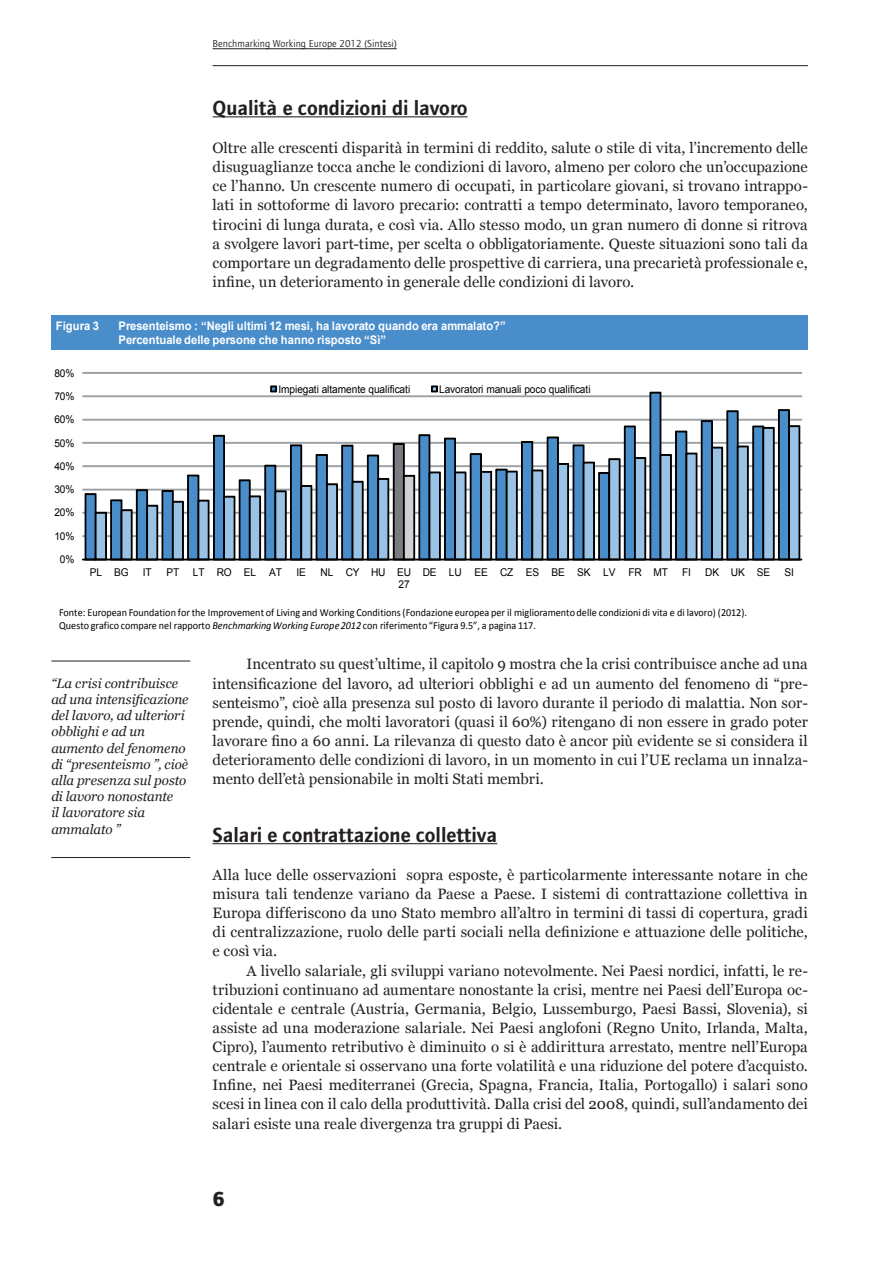
<style>
.page{position:relative;width:893px;height:1263px;background:#fff}
.page>*{position:absolute;margin:0;border:0;box-sizing:border-box;transform-origin:0 0}
.t1{font:600 21px "Foundry Journal";color:#231f20}
.t2{font:700 20.85px "Foundry Journal";color:#231f20}
.t3{font:15px/19.2px "Georgia";color:#231f20;text-align:justify}
.t4{font:italic 13.5px/16.2px "Georgia";letter-spacing:-.005em;color:#231f20}
.t5{font:700 11.85px/14.1px "Arial";color:#fff;scale:.95 1}
.t6{font:10.65px/12.8px "Calibri";color:#000;scale:.95 1}
.t7{font:10.65px/12.1px "Arial";letter-spacing:-.005em;color:#000;text-align:right;scale:.95 1}
.t8{font:10.5px "Foundry Journal";color:#231f20}
.s1{font-style:italic}
</style>
<div class="page">
<hr style="left:213px;top:65px;width:595px;height:1px;background:#231f20">
<hr style="left:213px;top:48px;width:184px;height:1px;background:#231f20">
<hr style="left:213px;top:116px;width:255px;height:1px;background:#231f20">
<hr style="left:213px;top:843px;width:284px;height:1px;background:#231f20">
<div style="left:83px;top:536px;width:719px;height:1px;border:1px solid #9ca0a4"></div>
<div style="left:83px;top:512px;width:719px;height:1px;border:1px solid #9ca0a4"></div>
<div style="left:83px;top:489px;width:719px;height:1px;border:1px solid #9ca0a4"></div>
<div style="left:83px;top:466px;width:719px;height:1px;border:1px solid #9ca0a4"></div>
<div style="left:83px;top:442px;width:719px;height:1px;border:1px solid #9ca0a4"></div>
<div style="left:83px;top:419px;width:719px;height:1px;border:1px solid #9ca0a4"></div>
<div style="left:83px;top:396px;width:719px;height:1px;border:1px solid #9ca0a4"></div>
<div style="left:83px;top:372px;width:719px;height:1px;border:1px solid #9ca0a4"></div>
<div style="left:83px;top:559px;width:719px;height:1px;border:1px solid #000"></div>
<svg style="left:85px;top:386px;width:715px;height:174px"></svg>
<div style="left:51px;top:315px;width:757px;height:35px;background:#498dcb"></div>
<hr style="left:51px;top:661px;width:139px;height:1px;background:#231f20">
<hr style="left:51px;top:857px;width:139px;height:1px;background:#231f20">
<p class="t8" style="left:213px;top:38px;width:186px">Benchmarking Working Europe 2012 (Sintesi)</p>
<h1 class="t1" style="left:213px;top:96px;width:256px">Qualità e condizioni di lavoro</h1>
<p class="t3" style="left:213px;top:139px;width:597px">Oltre alle crescenti disparità in termini di reddito, salute o stile di vita, l’incremento delle disuguaglianze tocca anche le condizioni di lavoro, almeno per coloro che un’occupazione ce l’hanno. Un crescente numero di occupati, in particolare giovani, si trovano intrappo&shy;lati in sottoforme di lavoro precario: contratti a tempo determinato, lavoro temporaneo, tirocini di lunga durata, e così via. Allo stesso modo, un gran numero di donne si ritrova a svolgere lavori part-time, per scelta o obbligatoriamente. Queste situazioni sono tali da comportare un degradamento delle prospettive di carriera, una precarietà professionale e, infine, un deterioramento in generale delle condizioni di lavoro.</p>
<p class="t5" style="left:56px;top:319px;width:47px">Figura 3</p>
<p class="t5" style="left:119px;top:319px;width:409px">Presenteismo : “Negli ultimi 12 mesi, ha lavorato quando era ammalato?”<br>Percentuale delle persone che hanno risposto “Sì”</p>
<p class="t7" style="left:54px;top:367px;width:23px">80%</p>
<p class="t7" style="left:54px;top:390px;width:23px">70%</p>
<p class="t7" style="left:54px;top:413px;width:23px">60%</p>
<p class="t7" style="left:54px;top:437px;width:23px">50%</p>
<p class="t7" style="left:54px;top:460px;width:23px">40%</p>
<p class="t7" style="left:54px;top:483px;width:23px">30%</p>
<p class="t7" style="left:54px;top:507px;width:23px">20%</p>
<p class="t7" style="left:54px;top:530px;width:23px">10%</p>
<p class="t7" style="left:60px;top:553px;width:17px">0%</p>
<p class="t7" style="left:278px;top:383px;width:140px">Impiegati altamente qualificati</p>
<p class="t7" style="left:439px;top:383px;width:161px">Lavoratori manuali poco qualificati</p>
<p class="t7" style="left:90px;top:566px;width:43px">PL BG</p>
<p class="t7" style="left:143px;top:566px;width:11px">IT</p>
<p class="t7" style="left:166px;top:566px;width:123px">PT LT RO EL AT</p>
<p class="t7" style="left:297px;top:566px;width:11px">IE</p>
<p class="t7" style="left:321px;top:566px;width:97px">NL CY HU EU<br>27</p>
<p class="t7" style="left:423px;top:566px;width:260px">DE LU EE CZ ES BE SK LV FR MT</p>
<p class="t7" style="left:682px;top:566px;width:11px">FI</p>
<p class="t7" style="left:705px;top:566px;width:70px">DK UK SE</p>
<p class="t7" style="left:784px;top:566px;width:11px">SI</p>
<p class="t6" style="left:59px;top:606px;width:726px">Fonte: European Foundation for the Improvement of Living and Working Conditions (Fondazione europea per il miglioramento delle condizioni di vita e di lavoro) (2012).<br>Questo grafico compare nel rapporto <span class="s1">BenchmarkingWorking Europe 2012</span> con riferimento “Figura 9.5”, a pagina 117.</p>
<p class="t3" style="left:213px;top:655px;width:597px;text-indent:34px">Incentrato su quest’ultime, il capitolo 9 mostra che la crisi contribuisce anche ad una intensificazione del lavoro, ad ulteriori obblighi e ad un aumento del fenomeno di “pre&shy;senteismo”, cioè alla presenza sul posto di lavoro durante il periodo di malattia. Non sor&shy;prende, quindi, che molti lavoratori (quasi il 60%) ritengano di non essere in grado poter lavorare fino a 60 anni. La rilevanza di questo dato è ancor più evidente se si considera il deterioramento delle condizioni di lavoro, in un momento in cui l’UE reclama un innalza&shy;mento dell’età pensionabile in molti Stati membri.</p>
<h1 class="t1" style="left:213px;top:822px;width:286px">Salari e contrattazione collettiva</h1>
<p class="t3" style="left:213px;top:865px;width:597px">Alla luce delle osservazioni sopra esposte, è particolarmente interessante notare in che misura tali tendenze variano da Paese a Paese. I sistemi di contrattazione collettiva in Europa differiscono da uno Stato membro all’altro in termini di tassi di copertura, gradi di centralizzazione, ruolo delle parti sociali nella definizione e attuazione delle politiche, e così via.</p>
<p class="t3" style="left:213px;top:961px;width:597px;text-indent:34px">A livello salariale, gli sviluppi variano notevolmente. Nei Paesi nordici, infatti, le re&shy;tribuzioni continuano ad aumentare nonostante la crisi, mentre nei Paesi dell’Europa oc&shy;cidentale e centrale (Austria, Germania, Belgio, Lussemburgo, Paesi Bassi, Slovenia), si assiste ad una moderazione salariale. Nei Paesi anglofoni (Regno Unito, Irlanda, Malta, Cipro), l’aumento retributivo è diminuito o si è addirittura arrestato, mentre nell’Europa centrale e orientale si osservano una forte volatilità e una riduzione del potere d’acquisto.<br>Infine, nei Paesi mediterranei (Grecia, Spagna, Francia, Italia, Portogallo) i salari sono scesi in linea con il calo della produttività. Dalla crisi del 2008, quindi, sull’andamento dei salari esiste una reale divergenza tra gruppi di Paesi.</p>
<p class="t4" style="left:51px;top:675px;width:139px">“La crisi contribuisce ad una intensificazione del lavoro, ad ulteriori obblighi e ad un aumento del fenomeno di “presenteismo ”, cioè alla presenza sul posto di lavoro nonostante<br>il lavoratore sia ammalato ”</p>
<h2 class="t2" style="left:213px;top:1186px;width:14px">6</h2>
</div>
